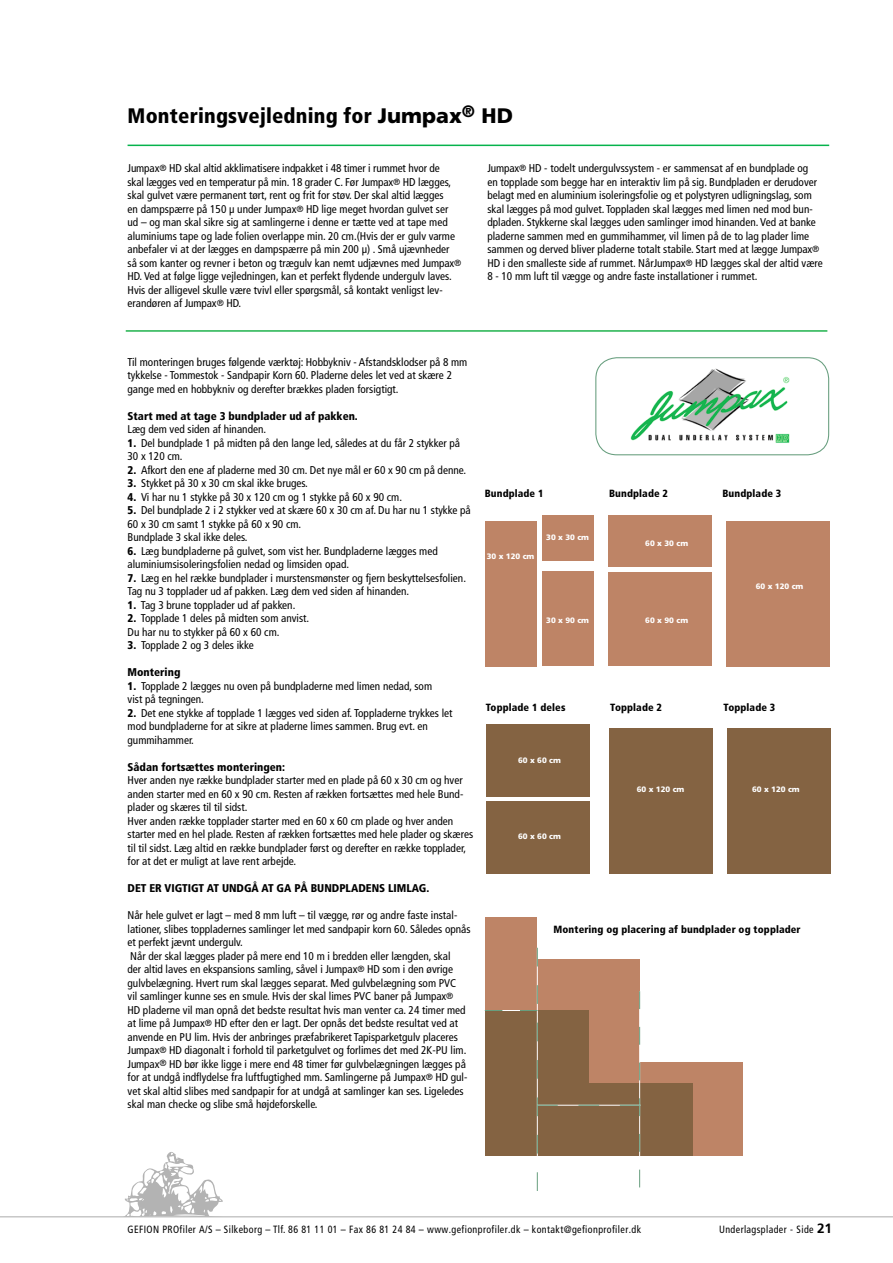
<style>
.page{position:relative;width:893px;height:1263px;background:#fff}
.page>*{position:absolute;margin:0;border:0;box-sizing:border-box;transform-origin:0 0}
.t1{font:900 condensed 21px "Frutiger";letter-spacing:.01em;color:#000}
.Fed_brød_2{font:condensed 11.25px/13.5px "Frutiger";color:#000}
.Fed_brød_2-2{font:900 condensed 11.25px "Frutiger";color:#000}
.t2{font:condensed 10.5px "Frutiger";letter-spacing:.04em;color:#000;scale:.95 1}
.Overskrift{font:900 condensed 10.5px "Frutiger";letter-spacing:.01em;color:#000}
.Overskrift-2{font:900 7.8px "Frutiger";color:#fff}
.s1{font-stretch:normal}
.s2{font-size:9px}
.s3{font-weight:900}
.s4{font-weight:700;font-stretch:normal;font-size:13.5px}
</style>
<div class="page">
<svg style="left:125px;top:1152px;width:98px;height:64px"></svg>
<hr style="left:0;top:1216px;width:893px;height:1px;background:#bababa">
<img style="left:630px;top:368px;width:160px;height:75px">
<div style="left:595px;top:357px;width:234px;height:98px;border:1px solid #679e7e;border-radius:21px"></div>
<hr style="left:128px;top:145px;width:701px;height:1px;background:#06b34c">
<hr style="left:126px;top:330px;width:701px;height:2px;background:#1fb24c">
<div style="left:609px;top:728px;width:103px;height:146px;background:#846342"></div>
<div style="left:728px;top:728px;width:103px;height:146px;background:#846342"></div>
<div style="left:486px;top:801px;width:103px;height:72px;background:#846342"></div>
<div style="left:486px;top:724px;width:103px;height:72px;background:#846342"></div>
<div style="left:485px;top:521px;width:52px;height:145px;background:#be8466"></div>
<div style="left:485px;top:917px;width:52px;height:122px;background:#be8466"></div>
<div style="left:608px;top:515px;width:104px;height:52px;background:#be8466"></div>
<div style="left:727px;top:521px;width:103px;height:145px;background:#be8466"></div>
<div style="left:608px;top:572px;width:104px;height:94px;background:#be8466"></div>
<div style="left:639px;top:1062px;width:104px;height:94px;background:#be8466"></div>
<div style="left:542px;top:571px;width:52px;height:95px;background:#be8466"></div>
<div style="left:542px;top:515px;width:52px;height:45px;background:#be8466"></div>
<div style="left:590px;top:1084px;width:103px;height:72px;background:#846342"></div>
<svg style="left:485px;top:948px;width:156px;height:243px"></svg>
<p class="t1" style="left:128px;top:103px;width:387px">Monteringsvejledning for <span class="s1">Jumpax</span><sup>®</sup> <span class="s1">HD</span></p>
<p class="Fed_brød_2" style="left:128px;top:162px;width:335px">Jumpax<span class="s2">®</span> HD skal altid akklimatisere indpakket i 48 timer i rummet hvor de<br>skal lægges ved en temperatur på min. 18 grader C. Før Jumpax<span class="s2">®</span> HD lægges, skal gulvet være permanent tørt, rent og frit for støv. Der skal altid lægges<br>en dampspærre på 150 μ under Jumpax<span class="s2">®</span> HD lige meget hvordan gulvet ser ud – og man skal sikre sig at samlingerne i denne er tætte ved at tape med aluminiums tape og lade folien overlappe min. 20 cm.(Hvis der er gulv varme anbefaler vi at der lægges en dampspærre på min 200 μ) . Små ujævnheder så som kanter og revner i beton og trægulv kan nemt udjævnes med Jumpax<span class="s2">® </span>HD. Ved at følge ligge vejledningen, kan et perfekt flydende undergulv laves.<br>Hvis der alligevel skulle være tvivl eller spørgsmål, så kontakt venligst lev&shy;erandøren af Jumpax<span class="s2">®</span> HD.</p>
<p class="Fed_brød_2" style="left:487px;top:162px;width:337px">Jumpax<span class="s2">®</span> HD - todelt undergulvssystem - er sammensat af en bundplade og<br>en topplade som begge har en interaktiv lim på sig. Bundpladen er derudover belagt med en aluminium isoleringsfolie og et polystyren udligningslag, som skal lægges på mod gulvet. Toppladen skal lægges med limen ned mod bun&shy;dpladen. Stykkerne skal lægges uden samlinger imod hinanden. Ved at banke pladerne sammen med en gummihammer, vil limen på de to lag plader lime sammen og derved bliver pladerne totalt stabile. Start med at lægge Jumpax<span class="s2">® </span>HD i den smalleste side af rummet. NårJumpax<span class="s2">®</span> HD lægges skal der altid være 8 - 10 mm luft til vægge og andre faste installationer i rummet.</p>
<p class="Fed_brød_2" style="left:128px;top:355px;width:341px">Til monteringen bruges følgende værktøj: Hobbykniv - Afstandsklodser på 8 mm tykkelse - Tommestok - Sandpapir Korn 60. Pladerne deles let ved at skære 2 gange med en hobbykniv og derefter brækkes pladen forsigtigt.</p>
<p class="Fed_brød_2-2" style="left:128px;top:409px;width:232px">Start med at tage 3 bundplader ud af pakken.</p>
<p class="Fed_brød_2" style="left:128px;top:423px;width:140px">Læg dem ved siden af hinanden.</p>
<p class="Fed_brød_2" style="left:128px;top:436px;width:334px"><span class="s3">1.</span> Del bundplade 1 på midten på den lange led, således at du får 2 stykker på<br>30 x 120 cm.</p>
<p class="Fed_brød_2" style="left:128px;top:463px;width:340px"><span class="s3">2.</span> Afkort den ene af pladerne med 30 cm. Det nye mål er 60 x 90 cm på denne.</p>
<p class="Fed_brød_2" style="left:128px;top:477px;width:182px"><span class="s3">3.</span> Stykket på 30 x 30 cm skal ikke bruges.</p>
<p class="Fed_brød_2" style="left:128px;top:490px;width:276px"><span class="s3">4.</span> Vi har nu 1 stykke på 30 x 120 cm og 1 stykke på 60 x 90 cm.</p>
<p class="Fed_brød_2" style="left:128px;top:504px;width:345px"><span class="s3">5.</span> Del bundplade 2 i 2 stykker ved at skære 60 x 30 cm af. Du har nu 1 stykke på<br>60 x 30 cm samt 1 stykke på 60 x 90 cm.</p>
<p class="Fed_brød_2" style="left:128px;top:531px;width:122px">Bundplade 3 skal ikke deles.</p>
<p class="Fed_brød_2" style="left:128px;top:544px;width:312px"><span class="s3">6.</span> Læg bundpladerne på gulvet, som vist her. Bundpladerne lægges med</p>
<p class="Fed_brød_2" style="left:128px;top:558px;width:223px">aluminiumsisoleringsfolien nedad og limsiden opad.</p>
<p class="Fed_brød_2" style="left:128px;top:571px;width:340px"><span class="s3">7.</span> Læg en hel række bundplader i murstensmønster og fjern beskyttelsesfolien.</p>
<p class="Fed_brød_2" style="left:128px;top:585px;width:283px">Tag nu 3 topplader ud af pakken. Læg dem ved siden af hinanden.</p>
<p class="Fed_brød_2" style="left:128px;top:598px;width:169px"><span class="s3">1.</span> Tag 3 brune topplader ud af pakken.</p>
<p class="Fed_brød_2" style="left:128px;top:612px;width:183px"><span class="s3">2.</span> Topplade 1 deles på midten som anvist.</p>
<p class="Fed_brød_2" style="left:128px;top:625px;width:153px">Du har nu to stykker på 60 x 60 cm.</p>
<p class="Fed_brød_2" style="left:128px;top:639px;width:128px"><span class="s3">3.</span> Topplade 2 og 3 deles ikke</p>
<p class="Fed_brød_2-2" style="left:128px;top:665px;width:54px">Montering</p>
<p class="Fed_brød_2" style="left:128px;top:679px;width:306px"><span class="s3">1.</span> Topplade 2 lægges nu oven på bundpladerne med limen nedad, som</p>
<p class="Fed_brød_2" style="left:128px;top:693px;width:78px">vist på tegningen.</p>
<p class="Fed_brød_2" style="left:128px;top:706px;width:326px"><span class="s3">2.</span> Det ene stykke af topplade 1 lægges ved siden af. Toppladerne trykkes let mod bundpladerne for at sikre at pladerne limes sammen. Brug evt. en</p>
<p class="Fed_brød_2" style="left:128px;top:733px;width:68px">gummihammer.</p>
<p class="Fed_brød_2-2" style="left:128px;top:760px;width:159px">Sådan fortsættes monteringen:</p>
<p class="Fed_brød_2" style="left:128px;top:774px;width:337px">Hver anden nye række bundplader starter med en plade på 60 x 30 cm og hver anden starter med en 60 x 90 cm. Resten af rækken fortsættes med hele Bund-</p>
<p class="Fed_brød_2" style="left:128px;top:801px;width:121px">plader og skæres til til sidst.</p>
<p class="Fed_brød_2" style="left:128px;top:814px;width:347px">Hver anden række topplader starter med en 60 x 60 cm plade og hver anden starter med en hel plade. Resten af rækken fortsættes med hele plader og skæres til til sidst. Læg altid en række bundplader først og derefter en række topplader, for at det er muligt at lave rent arbejde.</p>
<p class="Fed_brød_2-2" style="left:128px;top:881px;width:303px">DET ER VIGTIGT AT UNDGÅ AT GA PÅ BUNDPLADENS LIMLAG.</p>
<p class="Fed_brød_2" style="left:128px;top:909px;width:345px">Når hele gulvet er lagt – med 8 mm luft – til vægge, rør og andre faste instal&shy;lationer, slibes toppladernes samlinger let med sandpapir korn 60. Således opnås et perfekt jævnt undergulv.</p>
<p class="Fed_brød_2" style="left:128px;top:949px;width:341px">Når der skal lægges plader på mere end 10 m i bredden eller længden, skal<br>der altid laves en ekspansions samling, såvel i Jumpax<span class="s2">®</span> HD som i den øvrige gulvbelægning. Hvert rum skal lægges separat. Med gulvbelægning som PVC vil samlinger kunne ses en smule. Hvis der skal limes PVC baner på Jumpax<span class="s2">® </span>HD pladerne vil man opnå det bedste resultat hvis man venter ca. 24 timer med at lime på Jumpax<span class="s2">®</span> HD efter den er lagt. Der opnås det bedste resultat ved at anvende en PU lim. Hvis der anbringes præfabrikeret Tapisparketgulv placeres Jumpax<span class="s2">®</span> HD diagonalt i forhold til parketgulvet og forlimes det med 2K-PU lim.<br>Jumpax<span class="s2">®</span> HD bør ikke ligge i mere end 48 timer før gulvbelægningen lægges på for at undgå indflydelse fra luftfugtighed mm. Samlingerne på Jumpax<span class="s2">®</span> HD gul&shy;vet skal altid slibes med sandpapir for at undgå at samlinger kan ses. Ligeledes skal man checke og slibe små højdeforskelle.</p>
<p class="Overskrift" style="left:485px;top:487px;width:60px">Bundplade 1</p>
<p class="Overskrift-2" style="left:487px;top:551px;width:49px">30 x 120 cm</p>
<p class="Overskrift-2" style="left:546px;top:532px;width:44px">30 x 30 cm</p>
<p class="Overskrift" style="left:609px;top:487px;width:60px">Bundplade 2</p>
<p class="Overskrift-2" style="left:645px;top:538px;width:44px">60 x 30 cm</p>
<p class="Overskrift-2" style="left:546px;top:616px;width:44px">30 x 90 cm</p>
<p class="Overskrift-2" style="left:645px;top:616px;width:44px">60 x 90 cm</p>
<p class="Overskrift" style="left:486px;top:701px;width:81px">Topplade 1 deles</p>
<p class="Overskrift-2" style="left:518px;top:755px;width:44px">60 x 60 cm</p>
<p class="Overskrift" style="left:610px;top:701px;width:53px">Topplade 2</p>
<p class="Overskrift" style="left:722px;top:487px;width:60px">Bundplade 3</p>
<p class="Overskrift-2" style="left:756px;top:582px;width:49px">60 x 120 cm</p>
<p class="Overskrift" style="left:724px;top:701px;width:53px">Topplade 3</p>
<p class="Overskrift-2" style="left:518px;top:831px;width:44px">60 x 60 cm</p>
<p class="Overskrift-2" style="left:637px;top:785px;width:49px">60 x 120 cm</p>
<p class="Overskrift-2" style="left:752px;top:785px;width:49px">60 x 120 cm</p>
<p class="Overskrift" style="left:553px;top:923px;width:249px">Montering og placering af bundplader og topplader</p>
<p class="t2" style="left:128px;top:1223px;width:542px">GEFION PROfiler A/S – Silkeborg – Tlf. 86 81 11 01 – Fax 86 81 24 84 – www.gefionprofiler.dk – kontakt@gefionprofiler.dk</p>
<p class="t2" style="left:719px;top:1223px;width:120px">Underlagsplader - Side <span class="s4">21</span></p>
</div>
